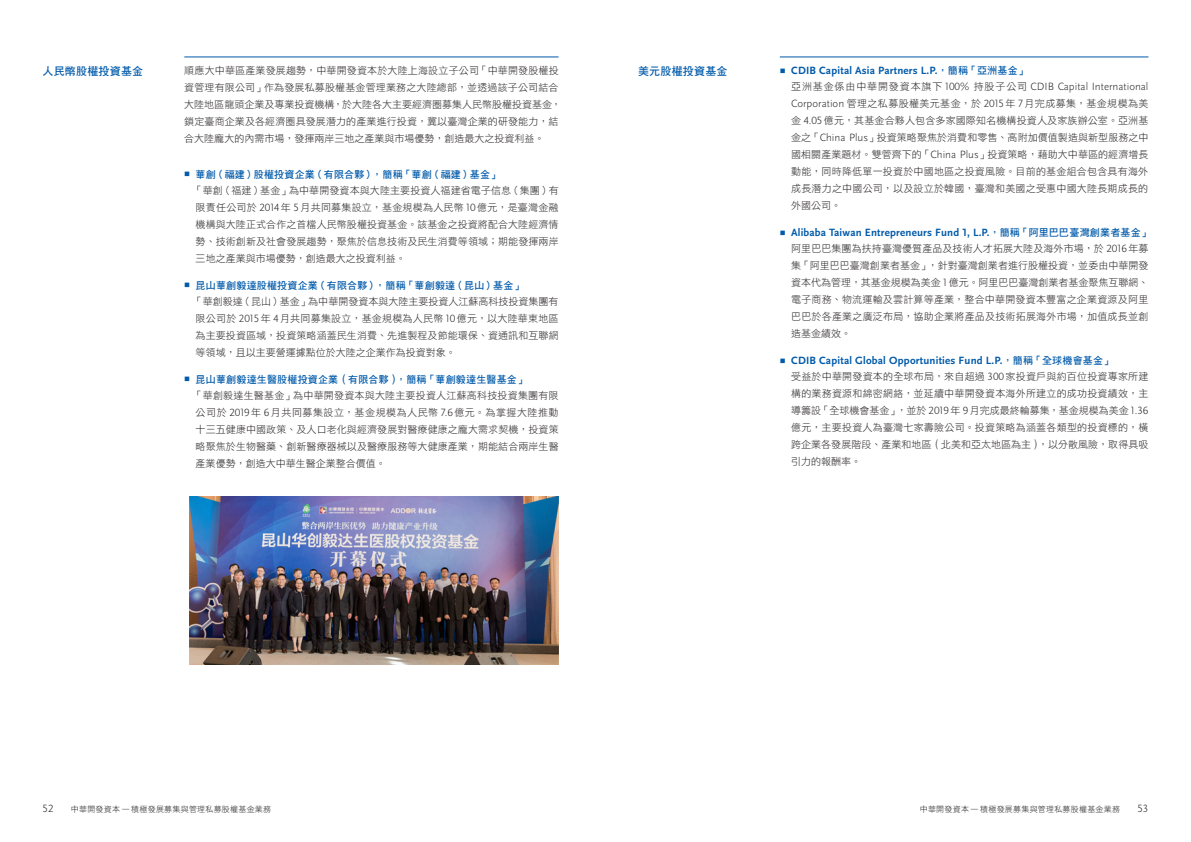
<style>
.page{position:relative;width:1191px;height:842px;background:#fff}
.page>*{position:absolute;margin:0;border:0;box-sizing:border-box;transform-origin:0 0}
.t1{font:700 11px "Scala Sans OT";letter-spacing:.02em;color:#015aaa}
.t2{font:300 11px/16px "Scala Sans OT";color:#231f20}
.t3{font:11px "DF Hei Std W7";letter-spacing:.02em;color:#015aaa}
.t4{font:10px/17px "DF Hei Std W3";letter-spacing:.01em;color:#231f20;text-align:justify}
.t5{font:10px "DF Hei Std W7";letter-spacing:.02em;color:#015aaa}
.t6{font:8px "DF Hei Std W3";letter-spacing:.03em;color:#231f20}
.s1{font-size:5.9px}
.s2{font-family:"Scala Sans OT";font-weight:300;font-size:11px}
.s3{font-family:"Scala Sans OT";font-size:11px}
.s4{font-family:"DF Hei Std W7";font-weight:400;font-size:5.9px;color:#015aaa}
.s5{font-weight:700;color:#015aaa}
.s6{font-family:"DF Hei Std W7";font-weight:400;font-size:10px;color:#015aaa}
.s7{font-family:"DF Hei Std W3";font-weight:400;font-size:10px}
.s8{font-family:"DF Hei Std W7";font-weight:400;font-size:5.9px}
.s9{font-family:"DF Hei Std W7";font-weight:400;font-size:10px}
</style>
<div class="page">
<hr style="left:184px;top:57px;width:374px;height:1px;background:#015aaa">
<img style="left:190px;top:496px;width:368px;height:169px">
<hr style="left:780px;top:57px;width:368px;height:1px;background:#015aaa">
<p class="t3" style="left:43px;top:65px;width:102px">人民幣股權投資基金</p>
<p class="t4" style="left:184px;top:62px;width:378px;text-align:left">順應大中華區產業發展趨勢，中華開發資本於大陸上海設立子公司「中華開發股權投資管理有限公司」作為發展私募股權基金管理業務之大陸總部，並透過該子公司結合大陸地區龍頭企業及專業投資機構，於大陸各大主要經濟圈募集人民幣股權投資基金，鎖定臺商企業及各經濟圈具發展潛力的產業進行投資，冀以臺灣企業的研發能力，結合大陸龐大的內需市場，發揮兩岸三地之產業與市場優勢，創造最大之投資利益。</p>
<p class="t5" style="left:184px;top:169px;width:317px"><span class="s1">■</span> 華創（福建）股權投資企業（有限合夥），簡稱「華創（福建）基金」</p>
<p class="t4" style="left:193px;top:181px;width:367px">「華創（福建）基金」為中華開發資本與大陸主要投資人福建省電子信息（集團）有限責任公司於 <span class="s2">2014</span>年 <span class="s2">5</span>月共同募集設立，基金規模為人民幣 <span class="s2">10</span>億元，是臺灣金融機構與大陸正式合作之首檔人民幣股權投資基金。該基金之投資將配合大陸經濟情勢、技術創新及社會發展趨勢，聚焦於信息技術及民生消費等領域；期能發揮兩岸三地之產業與市場優勢，創造最大之投資利益。</p>
<p class="t5" style="left:184px;top:280px;width:341px"><span class="s1">■</span> 昆山華創毅達股權投資企業（有限合夥），簡稱「華創毅達（昆山）基金」</p>
<p class="t4" style="left:193px;top:292px;width:367px">「華創毅達（昆山）基金」為中華開發資本與大陸主要投資人江蘇高科技投資集團有限公司於 <span class="s2">2015</span>年 <span class="s2">4</span>月共同募集設立，基金規模為人民幣 <span class="s2">10</span>億元，以大陸華東地區為主要投資區域，投資策略涵蓋民生消費、先進製程及節能環保、資通訊和互聯網等領域，且以主要營運據點位於大陸之企業作為投資對象。</p>
<p class="t5" style="left:184px;top:374px;width:344px"><span class="s1">■</span> 昆山華創毅達生醫股權投資企業 <span class="s3">(</span> 有限合夥 <span class="s3">)</span>，簡稱「華創毅達生醫基金」</p>
<p class="t4" style="left:193px;top:386px;width:367px">「華創毅達生醫基金」為中華開發資本與大陸主要投資人江蘇高科技投資集團有限公司於 <span class="s2">2019</span>年 <span class="s2">6</span>月共同募集設立，基金規模為人民幣 <span class="s2">7.6</span>億元。為掌握大陸推動十三五健康中國政策、及人口老化與經濟發展對醫療健康之龐大需求契機，投資策略聚焦於生物醫藥、創新醫療器械以及醫療服務等大健康產業，期能結合兩岸生醫產業優勢，創造大中華生醫企業整合價值。</p>
<p class="t3" style="left:638px;top:65px;width:91px">美元股權投資基金</p>
<p class="t2" style="left:791px;top:63px;width:359px;text-indent:-11px"><span class="s4">■</span> <span class="s5">CDIB Capital Asia Partners L.P.</span><span class="s6">，簡稱「亞洲基金」<br></span><span class="s7">亞洲基金係由中華開發資本旗下</span> 100% <span class="s7">持股子公司</span> CDIB Capital International</p>
<p class="t4" style="left:791px;top:95px;width:359px"><span class="s2">Corporation</span> 管理之私募股權美元基金，於 <span class="s2">2015</span>年 <span class="s2">7</span>月完成募集，基金規模為美金 <span class="s2">4.05</span>億元，其基金合夥人包含多家國際知名機構投資人及家族辦公室。亞洲基金之「<span class="s2">China Plus</span>」投資策略聚焦於消費和零售、高附加價值製造與新型服務之中國相關產業題材。雙管齊下的「<span class="s2">China Plus</span>」投資策略，藉助大中華區的經濟增長動能，同時降低單一投資於中國地區之投資風險。目前的基金組合包含具有海外成長潛力之中國公司，以及設立於韓國，臺灣和美國之受惠中國大陸長期成長的外國公司。</p>
<p class="t1" style="left:780px;top:226px;width:373px"><span class="s8">■</span> Alibaba Taiwan Entrepreneurs Fund 1, L.P.<span class="s9">，簡稱「阿里巴巴臺灣創業者基金」</span></p>
<p class="t4" style="left:791px;top:240px;width:359px">阿里巴巴集團為扶持臺灣優質產品及技術人才拓展大陸及海外市場，於 <span class="s2">2016</span>年募集「阿里巴巴臺灣創業者基金」，針對臺灣創業者進行股權投資，並委由中華開發資本代為管理，其基金規模為美金 <span class="s2">1</span>億元。阿里巴巴臺灣創業者基金聚焦互聯網、電子商務、物流運輸及雲計算等產業，整合中華開發資本豐富之企業資源及阿里巴巴於各產業之廣泛布局，協助企業將產品及技術拓展海外市場，加值成長並創造基金績效。</p>
<p class="t1" style="left:780px;top:354px;width:335px"><span class="s8">■</span> CDIB Capital Global Opportunities Fund L.P.<span class="s9">，簡稱「全球機會基金」</span></p>
<p class="t4" style="left:791px;top:368px;width:359px">受益於中華開發資本的全球布局，來自超過 <span class="s2">300</span>家投資戶與約百位投資專家所建構的業務資源和綿密網絡，並延續中華開發資本海外所建立的成功投資績效，主導籌設「全球機會基金」，並於 <span class="s2">2019</span>年 <span class="s2">9</span>月完成最終輪募集，基金規模為美金 <span class="s2">1.36</span>億元，主要投資人為臺灣七家壽險公司。投資策略為涵蓋各類型的投資標的，橫跨企業各發展階段、產業和地區 <span class="s2">(</span> 北美和亞太地區為主 <span class="s2">)</span>，以分散風險，取得具吸引力的報酬率。</p>
<p class="t2" style="left:43px;top:801px;width:13px">52</p>
<p class="t2" style="left:1137px;top:801px;width:12px">53</p>
<p class="t6" style="left:71px;top:805px;width:202px">中華開發資本 — 積極發展募集與管理私募股權基金業務</p>
<p class="t6" style="left:919px;top:805px;width:202px">中華開發資本 — 積極發展募集與管理私募股權基金業務</p>
</div>
